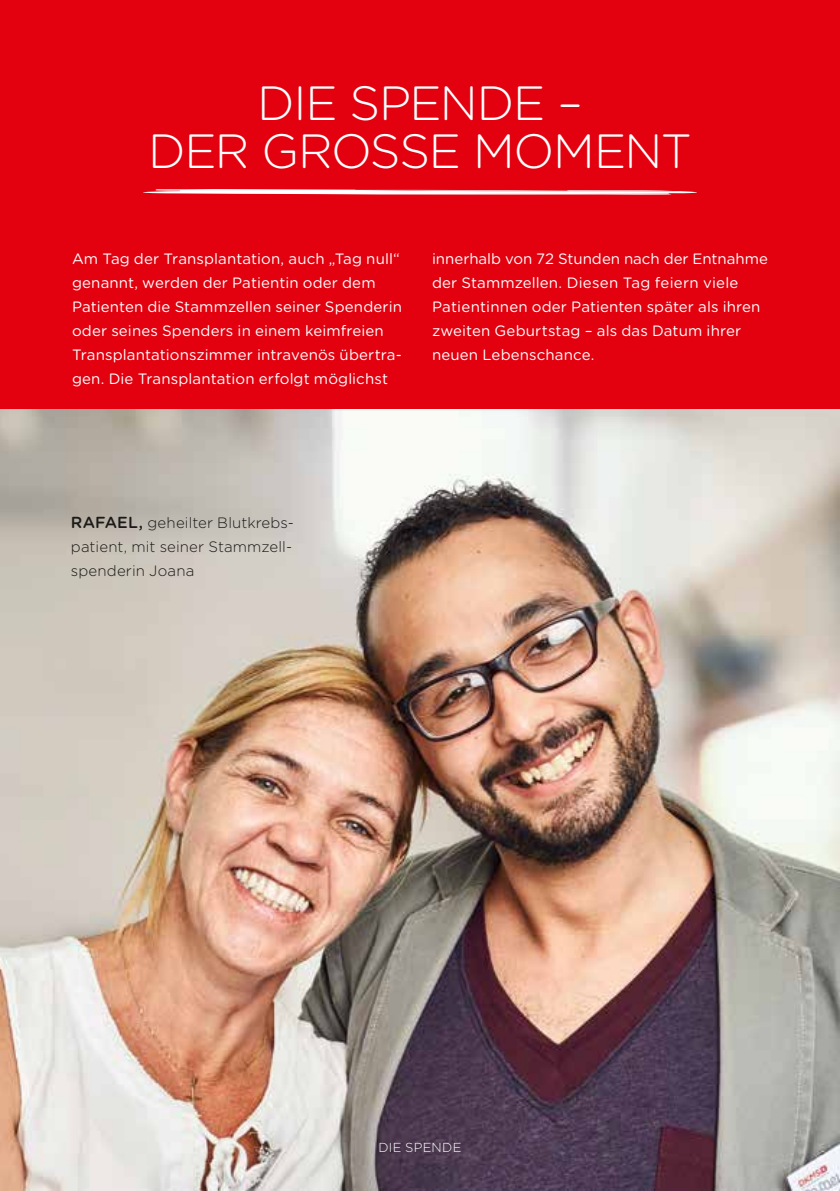
<style>
.page{position:relative;width:840px;height:1191px;background:#fff}
.page>*{position:absolute;margin:0;border:0;box-sizing:border-box;transform-origin:0 0}
.t1{font:300 48px/48px "Gotham Rounded";letter-spacing:-.025em;color:#fff;text-align:center}
.t2{font:15px/24px "Gotham Rounded";letter-spacing:.01em;color:#fff}
.t3{font:300 15px/24px "Gotham Rounded";letter-spacing:.005em;color:#1a1a18}
.t4{font:300 13px "Gotham Rounded";letter-spacing:.02em;color:#fff}
.s1{font-weight:500;font-size:16px}
</style>
<div class="page">
<img style="left:0;top:408px;width:839px;height:783px">
<div style="left:0;top:0;width:839px;height:408px;background:#e3000f"></div>
<svg style="left:143px;top:189px;width:554px;height:6px"></svg>
<h1 class="t1" style="left:148px;top:77px;width:545px">DIE SPENDE –<br>DER GROSSE MOMENT</h1>
<p class="t2" style="left:72px;top:246px;width:331px">Am Tag der Transplantation, auch „Tag null“ genannt, werden der Patientin oder dem Patienten die Stammzellen seiner Spenderin oder seines Spenders in einem keimfreien Transplantationszimmer intravenös übertra&shy;gen. Die Transplantation erfolgt möglichst</p>
<p class="t2" style="left:432px;top:246px;width:337px">innerhalb von 72 Stunden nach der Entnahme der Stammzellen. Diesen Tag feiern viele Patientinnen oder Patienten später als ihren zweiten Geburtstag – als das Datum ihrer neuen Lebenschance.</p>
<p class="t3" style="left:71px;top:510px;width:224px"><span class="s1">RAFAEL,</span> geheilter Blutkrebs&shy;patient, mit seiner Stammzell&shy;spenderin Joana</p>
<p class="t4" style="left:378px;top:1139px;width:84px">DIE SPENDE</p>
</div>
